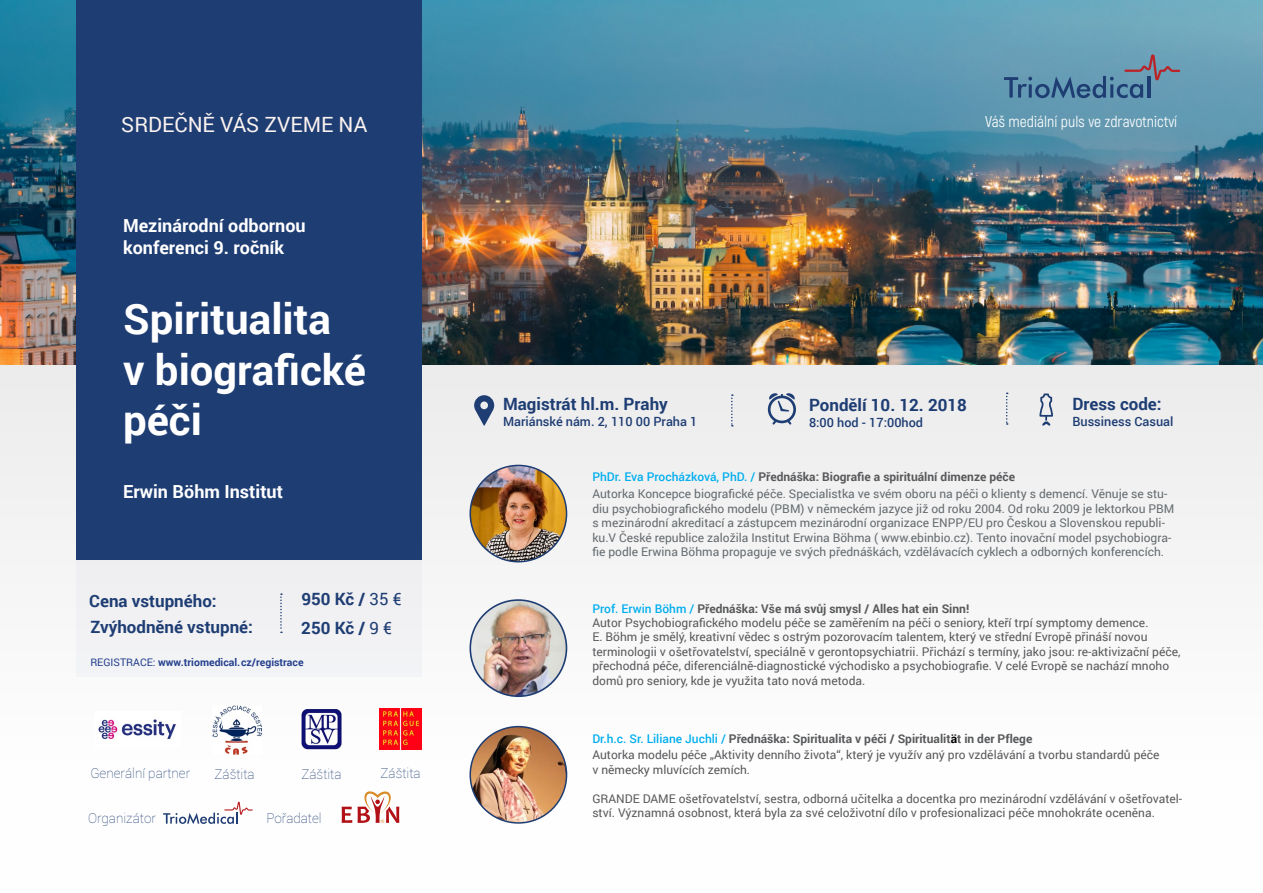
<style>
.page{position:relative;width:1263px;height:893px;background:#fff}
.page>*{position:absolute;margin:0;border:0;box-sizing:border-box;transform-origin:0 0}
.t1{font:700 42px/50.4px "Roboto";color:#fff}
.t2{font:21px "Roboto";color:#fbf3f0}
.t3{font:700 18px/21.6px "Roboto";color:#fff}
.t4{font:700 16.95px "Roboto";color:#1e3d73}
.t5{font:15.6px "Akrobat";color:#fff}
.t6{font:100 13.5px "Roboto";color:#1e3d73}
.t7{font:500 12.75px "Roboto";color:#1e3d73}
.t8{font:12px/14.4px "Roboto";color:#58595b}
.t9{font:12px/14.4px "Roboto";color:#646a6e}
.t10{font:700 12px "Roboto";color:#58595b}
.t11{font:700 10.5px "Roboto";color:#25408f}
.s1{font-weight:400}
.s2{font-weight:500;color:#00aeef}
.s3{font-weight:700}
.s4{color:#000}
</style>
<div class="page">
<div style="left:0;top:353px;width:1263px;height:540px;background:#f9f9f9"></div>
<div style="left:77px;top:559px;width:345px;height:118px;background:#f1f1f3"></div>
<img style="left:0;top:0;width:1263px;height:365px">
<div style="left:77px;top:0;width:345px;height:559px;background:#1e3d73"></div>
<svg style="left:1004px;top:54px;width:176px;height:44px;background:#5f8ca8"></svg>
<svg style="left:474px;top:395px;width:20px;height:31px"></svg>
<svg style="left:768px;top:393px;width:28px;height:32px"></svg>
<svg style="left:731px;top:394px;width:2px;height:32px"></svg>
<svg style="left:280px;top:593px;width:2px;height:40px"></svg>
<svg style="left:1006px;top:393px;width:2px;height:32px"></svg>
<img style="left:470px;top:600px;width:96px;height:96px;border-radius:48px">
<div style="left:469px;top:599px;width:98px;height:98px;border:2px solid #1e3d73;border-radius:50%"></div>
<img style="left:470px;top:465px;width:96px;height:97px;border-radius:48px">
<div style="left:469px;top:465px;width:98px;height:97px;border:2px solid #1e3d73;border-radius:50%"></div>
<img style="left:470px;top:727px;width:96px;height:96px;border-radius:48px">
<div style="left:469px;top:726px;width:98px;height:98px;border:2px solid #1e3d73;border-radius:50%"></div>
<svg style="left:1039px;top:393px;width:14px;height:33px"></svg>
<svg style="left:342px;top:791px;width:57px;height:32px"></svg>
<img style="left:379px;top:708px;width:42px;height:41px">
<svg style="left:163px;top:802px;width:90px;height:22px"></svg>
<img style="left:212px;top:705px;width:49px;height:49px">
<img style="left:98px;top:719px;width:78px;height:20px">
<img style="left:301px;top:709px;width:41px;height:41px">
<h2 class="t2" style="left:121px;top:109px;width:248px">Srdečně Vás zveme na</h2>
<h3 class="t5" style="left:985px;top:112px;width:194px">Váš mediální puls ve zdravotnictví</h3>
<h3 class="t3" style="left:123px;top:215px;width:184px">Mezinárodní odbornou konferenci 9. ročník</h3>
<h1 class="t1" style="left:123px;top:292px;width:245px">Spiritualita<br>v biografické péči</h1>
<h3 class="t3" style="left:123px;top:480px;width:161px">Erwin Böhm Institut</h3>
<h3 class="t4" style="left:89px;top:589px;width:129px">Cena vstupného:</h3>
<h3 class="t4" style="left:301px;top:587px;width:102px">950 Kč / <span class="s1">35 €</span></h3>
<h3 class="t4" style="left:90px;top:615px;width:164px">Zvýhodněné vstupné:</h3>
<h3 class="t4" style="left:301px;top:616px;width:92px">250 Kč / <span class="s1">9 €</span></h3>
<p class="t11" style="left:90px;top:655px;width:215px"><span class="s1">REGISTRACE:</span> www.triomedical. cz/registrace</p>
<p class="t6" style="left:90px;top:764px;width:101px">Generální partner</p>
<p class="t6" style="left:88px;top:809px;width:69px">Organizátor</p>
<p class="t6" style="left:266px;top:809px;width:57px">Pořadatel</p>
<p class="t6" style="left:214px;top:765px;width:42px">Záštita</p>
<p class="t6" style="left:381px;top:764px;width:42px">Záštita</p>
<p class="t6" style="left:301px;top:765px;width:42px">Záštita</p>
<h3 class="t4" style="left:503px;top:392px;width:166px">Magistrát hl.m. Prahy</h3>
<p class="t7" style="left:503px;top:412px;width:196px">Mariánské nám. 2, 110 00 Praha 1</p>
<h3 class="t4" style="left:809px;top:393px;width:159px">Pondělí 10. 12. 2018</h3>
<p class="t7" style="left:809px;top:413px;width:116px">8:00 hod - 17:00hod</p>
<p class="t10" style="left:592px;top:468px;width:424px"><span class="s2">PhDr. Eva Procházková, PhD. /</span> Přednáška: Biografie a spirituální dimenze péče</p>
<h3 class="t4" style="left:1072px;top:392px;width:91px">Dress code:</h3>
<p class="t7" style="left:1072px;top:412px;width:103px">Bussiness Casual</p>
<p class="t9" style="left:592px;top:486px;width:581px">Autorka Koncepce biografické péče. Specialistka ve svém oboru na péči o klienty s demencí. Věnuje se stu&shy;diu psychobiografického modelu (PBM) v německém jazyce již od roku 2004. Od roku 2009 je lektorkou PBM s mezinárodní akreditací a zástupcem mezinárodní organizace EN PP/EU pro Českou a Slovenskou republi&shy;ku.V České republice založila Institut Erwina Böhma ( www.ebinbio.cz). Tento inovační model psychobiogra&shy;fie podle Erwina Böhma propaguje ve svých přednáškách, vzdělávacích cyklech a odborných konferencích.</p>
<p class="t8" style="left:592px;top:601px;width:590px"><span class="s2">Prof. Erwin Böhm /</span> <span class="s3">Přednáška: Vše má svůj smysl / Alles hat ein Sinn!<br></span>Autor Psychobiografického modelu péče se zaměřením na péči o seniory, kteří trpí symptomy demence.<br>E. Böhm je smělý, kreativní vědec s ostrým pozorovacím talentem, který ve střední Evropě přináší novou terminologii v ošetřovatelství, speciálně v gerontopsychiatrii. Přichází s termíny, jako jsou: re-aktivizační péče, přechodná péče, diferenciálně-diagnostické východisko a psychobiografie. V celé Evropě se nachází mnoho domů pro seniory, kde je využita tato nová metoda.</p>
<p class="t10" style="left:592px;top:731px;width:441px"><span class="s2">Dr.h.c. Sr. Liliane Juchli /</span> Přednáška: Spiritualita v péči / Spiritualit<span class="s4">ä</span>t in der Pflege</p>
<p class="t8" style="left:592px;top:747px;width:569px">Autorka modelu péče „Aktivity denního života“, který je využív aný pro vzdělávání a tvorbu standardů péče v německy mluvících zemích.</p>
<p class="t8" style="left:592px;top:791px;width:17px">GRANDE</p>
<p class="t8" style="left:643px;top:791px;width:9px">DAME</p>
<p class="t8" style="left:592px;top:791px;width:591px;text-indent:86px">ošetřovatelství, sestra, odborná učitelka a docentka pro mezinárodní vzdělávání v ošetřovatel&shy;ství. Významná osobnost, která byla za své celoživotní dílo v profesionalizaci péče mnohokráte oceněna.</p>
</div>
